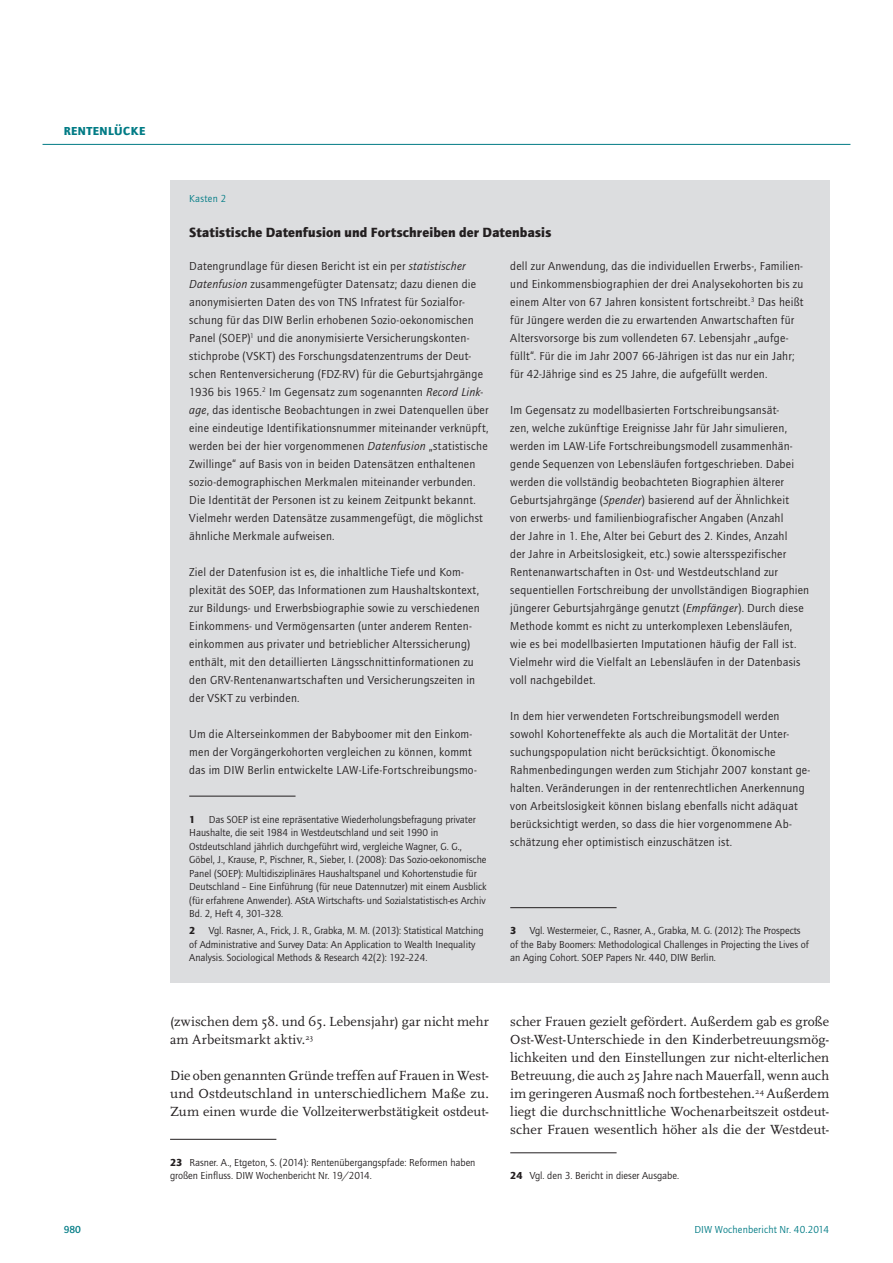
<style>
.page{position:relative;width:893px;height:1263px;background:#fff}
.page>*{position:absolute;margin:0;border:0;box-sizing:border-box;transform-origin:0 0}
.t1{font:13.8px/18px "Scala Pro";color:#231f20;text-align:justify}
.t2{font:900 13.8px "Quay Sans ITC Std";letter-spacing:.005em;color:#231f20}
.t3{font:12px/18px "Quay Sans ITC Std";letter-spacing:.02em;color:#231f20}
.t4{font:900 12px "Quay Sans ITC Std";letter-spacing:.04em;color:#007b85}
.t5{font:10.5px/13.5px "Quay Sans ITC Std";color:#231f20}
.t6{font:10.5px "Quay Sans ITC Std";letter-spacing:.015em;color:#007b85}
.t7{font:500 10.5px "Quay Sans ITC Std";color:#007b85}
.t8{font:900 10.5px "Quay Sans ITC Std";color:#231f20}
.s1{font-style:italic}
.s2{font-weight:900}
</style>
<div class="page">
<hr style="left:43px;top:144px;width:807px;height:1px;background:#007b85">
<hr style="left:510px;top:1152px;width:107px;height:1px;background:#231f20">
<hr style="left:170px;top:1139px;width:106px;height:1px;background:#231f20">
<div style="left:170px;top:180px;width:659px;height:802px;background:#dcdddf"></div>
<hr style="left:189px;top:796px;width:107px;height:1px;background:#231f20">
<hr style="left:510px;top:907px;width:107px;height:1px;background:#231f20">
<p class="t4" style="left:64px;top:123px;width:82px">Renten lücke</p>
<p class="t6" style="left:189px;top:193px;width:38px">Kasten 2</p>
<p class="t2" style="left:189px;top:224px;width:364px">Statistische Datenfusion und Fortschreiben der Datenbasis</p>
<p class="t3" style="left:189px;top:257px;width:301px">Datengrundlage für diesen Bericht ist ein per <span class="s1">statistischer Datenfusion</span> zusammengefügter Datensatz; dazu dienen die anonymisierten Daten des von TNS Infratest für Sozialfor&shy;schung für das DIW Berlin erhobenen Sozio-oekonomischen Panel (SOEP)<sup>1</sup> und die anonymisierte Versicherungskonten&shy;stichprobe (VSKT) des Forschungsdatenzentrums der Deut&shy;schen Rentenversicherung (FDZ-RV) für die Geburtsjahrgänge 1936 bis 1965.<sup>2</sup> Im Gegensatz zum sogenannten <span class="s1">Record Link&shy;age</span>, das identische Beobachtungen in zwei Datenquellen über eine eindeutige Identifikationsnummer miteinander verknüpft, werden bei der hier vorgenommenen <span class="s1">Datenfusion</span> „statistische Zwillinge“ auf Basis von in beiden Datensätzen enthaltenen sozio-demographischen Merkmalen miteinander verbunden.<br>Die Identität der Personen ist zu keinem Zeitpunkt bekannt.<br>Vielmehr werden Datensätze zusammengefügt, die möglichst ähnliche Merkmale aufweisen.</p>
<p class="t3" style="left:189px;top:563px;width:292px">Ziel der Datenfusion ist es, die inhaltliche Tiefe und Kom&shy;plexität des SOEP, das Informationen zum Haushaltskontext, zur Bildungs- und Erwerbsbiographie sowie zu verschiedenen Einkommens- und Vermögensarten (unter anderem Renten&shy;einkommen aus privater und betrieblicher Alterssicherung) enthält, mit den detaillierten Längsschnittinformationen zu den GRV-Rentenanwartschaften und Versicherungszeiten in der VSKT zu verbinden.</p>
<p class="t3" style="left:189px;top:725px;width:289px">Um die Alterseinkommen der Babyboomer mit den Einkom&shy;men der Vorgängerkohorten vergleichen zu können, kommt das im DIW Berlin entwickelte LAW-Life-Fortschreibungsmo-</p>
<p class="t8" style="left:189px;top:812px;width:8px">1</p>
<p class="t5" style="left:189px;top:812px;width:299px;text-indent:19px">Das SOEP ist eine repräsentative Wiederholungsbefragung privater Haushalte, die seit 1984 in Westdeutschland und seit 1990 in Ostdeutschland jährlich durchgeführt wird, vergleiche Wagner, G. G., Göbel, J., Krause, P., Pischner, R., Sieber, I. (2008): Das Sozio-oekonomische Panel (SOEP): Multidisziplinäres Haushaltspanel und Kohortenstudie für Deutschland – Eine Einführung (für neue Datennutzer) mit einem Ausblick (für erfahrene Anwender). AStA Wirtschafts- und Sozialstatistisch-es Archiv Bd. 2, Heft 4, 301–328.</p>
<p class="t8" style="left:189px;top:924px;width:8px">2</p>
<p class="t5" style="left:189px;top:924px;width:296px;text-indent:19px">Vgl. Rasner, A., Frick, J. R., Grabka, M. M. (2013): Statistical Matching of Administrative and Survey Data: An Application to Wealth Inequality<br>Analysis. Sociological Methods &amp; Research 42(2): 192–224.</p>
<p class="t3" style="left:510px;top:257px;width:295px">dell zur Anwendung, das die individuellen Erwerbs-, Familien&shy;und Einkommensbiographien der drei Analysekohorten bis zu einem Alter von 67 Jahren konsistent fortschreibt.<sup>3</sup> Das heißt für Jüngere werden die zu erwartenden Anwartschaften für Altersvorsorge bis zum vollendeten 67. Lebensjahr „aufge&shy;füllt“. Für die im Jahr 2007 66-Jährigen ist das nur ein Jahr; für 42-Jährige sind es 25 Jahre, die aufgefüllt werden.</p>
<p class="t3" style="left:510px;top:401px;width:300px">Im Gegensatz zu modellbasierten Fortschreibungsansät-<br>zen, welche zukünftige Ereignisse Jahr für Jahr simulieren, werden im LAW-Life Fortschreibungsmodell zusammenhän&shy;gende Sequenzen von Lebensläufen fortgeschrieben. Dabei werden die vollständig beobachteten Biographien älterer Geburtsjahrgänge (<span class="s1">Spender</span>) basierend auf der Ähnlichkeit<br>von erwerbs- und familienbiografischer Angaben (Anzahl<br>der Jahre in 1. Ehe, Alter bei Geburt des 2. Kindes, Anzahl<br>der Jahre in Arbeitslosigkeit, etc.) sowie altersspezifischer Rentenanwartschaften in Ost- und Westdeutschland zur sequentiellen Fortschreibung der unvollständigen Biographien jüngerer Geburtsjahrgänge genutzt (<span class="s1">Empfänger</span>). Durch diese Methode kommt es nicht zu unterkomplexen Lebensläufen, wie es bei modellbasierten Imputationen häufig der Fall ist.<br>Vielmehr wird die Vielfalt an Lebensläufen in der Datenbasis voll nachgebildet.</p>
<p class="t3" style="left:510px;top:707px;width:301px">In dem hier verwendeten Fortschreibungsmodell werden sowohl Kohorteneffekte als auch die Mortalität der Unter&shy;suchungspopulation nicht berücksichtigt. Ökonomische Rahmenbedingungen werden zum Stichjahr 2007 konstant ge&shy;halten. Veränderungen in der rentenrechtlichen Anerkennung von Arbeitslosigkeit können bislang ebenfalls nicht adäquat berücksichtigt werden, so dass die hier vorgenommene Ab&shy;schätzung eher optimistisch einzuschätzen ist.</p>
<p class="t5" style="left:510px;top:924px;width:300px;text-indent:19px">Vgl. Westermeier, C., Rasner, A., Grabka, M. G. (2012): The Prospects of the Baby Boomers: Methodological Challenges in Projecting the Lives of an Aging Cohort. SOEP Papers Nr. 440, DIW Berlin.</p>
<p class="t8" style="left:510px;top:924px;width:8px">3</p>
<p class="t1" style="left:170px;top:1012px;width:320px">(zwischen dem 58. und 65. Lebensjahr) gar nicht mehr am Arbeitsmarkt aktiv.<sup>23</sup></p>
<p class="t1" style="left:170px;top:1066px;width:320px">Die oben genannten Gründe treffen auf Frauen in West&shy;und Ostdeutschland in unterschiedlichem Maße zu.<br>Zum einen wurde die Vollzeiterwerbstätigkeit ostdeut-</p>
<p class="t5" style="left:170px;top:1155px;width:307px"><span class="s2">23</span> Rasner. A., Etgeton, S. (2014): Rentenübergangspfade: Reformen haben großen Einfluss. DIW Wochenbericht Nr. 19/2014.</p>
<p class="t1" style="left:510px;top:1012px;width:320px">scher Frauen gezielt gefördert. Außerdem gab es große Ost-West-Unterschiede in den Kinderbetreuungsmög&shy;lichkeiten und den Einstellungen zur nicht-elterlichen Betreuung, die auch 25 Jahre nach Mauerfall, wenn auch im geringeren Ausmaß noch fortbestehen.<sup>24</sup> Außerdem liegt die durchschnittliche Wochenarbeitszeit ostdeut&shy;scher Frauen wesentlich höher als die der Westdeut-</p>
<p class="t5" style="left:510px;top:1169px;width:170px"><span class="s2">24</span> Vgl. den 3. Bericht in dieser Ausgabe.</p>
<p class="t7" style="left:64px;top:1223px;width:19px">980</p>
<p class="t6" style="left:694px;top:1223px;width:136px">DIW Wochenbericht Nr. 40.2014</p>
</div>
